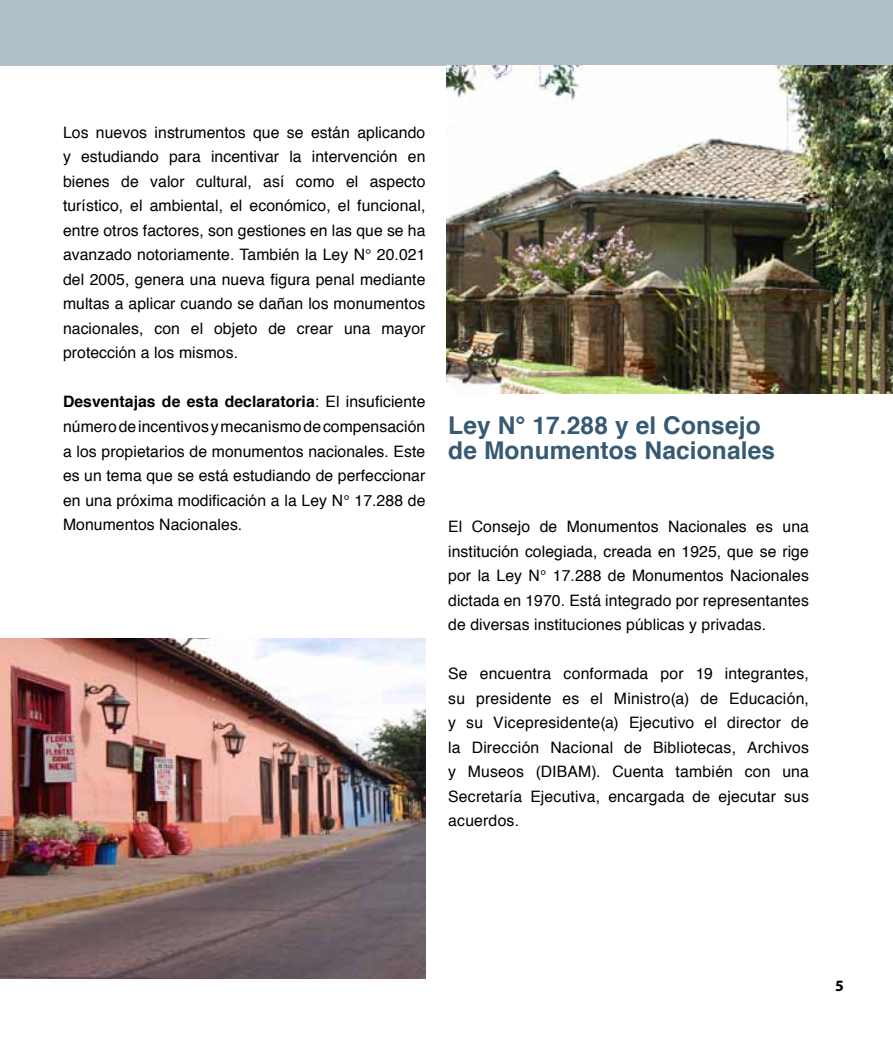
<style>
.page{position:relative;width:893px;height:1042px;background:#fff}
.page>*{position:absolute;margin:0;border:0;box-sizing:border-box;transform-origin:0 0}
.t1{font:700 24.5px/24.5px "Helvetica";letter-spacing:.005em;color:#365a73}
.t2{font:15.75px/24.5px "Helvetica";letter-spacing:.005em;color:#000;text-align:justify}
.t3{font:700 15.75px "Myriad Pro";color:#000}
.s1{font-weight:700}
</style>
<div class="page">
<div style="left:0;top:0;width:893px;height:65px;background:#b1bfc8"></div>
<img style="left:446px;top:65px;width:447px;height:328px">
<img style="left:0;top:638px;width:425px;height:341px">
<p class="t2" style="left:63px;top:121px;width:364px">Los nuevos instrumentos que se están aplicando y estudiando para incentivar la intervención en bienes de valor cultural, así como el aspecto turístico, el ambiental, el económico, el funcional, entre otros factores, son gestiones en las que se ha avanzado notoriamente. También la Ley N° 20.021 del 2005, genera una nueva figura penal mediante multas a aplicar cuando se dañan los monumentos nacionales, con el objeto de crear una mayor protección a los mismos.</p>
<p class="t2" style="left:63px;top:390px;width:364px"><span class="s1">Desventajas de esta declaratoria</span>: El insuficiente número de incentivos y mecanismo de compensación a los propietarios de monumentos nacionales. Este es un tema que se está estudiando de perfeccionar en una próxima modificación a la Ley N° 17.288 de Monumentos Nacionales.</p>
<h1 class="t1" style="left:448px;top:414px;width:328px">Ley N° 17.288 y el Consejo de Monumentos Nacionales</h1>
<p class="t2" style="left:448px;top:515px;width:362px">El Consejo de Monumentos Nacionales es una institución colegiada, creada en 1925, que se rige por la Ley N° 17.288 de Monumentos Nacionales dictada en 1970. Está integrado por representantes de diversas instituciones públicas y privadas.</p>
<p class="t2" style="left:448px;top:662px;width:362px">Se encuentra conformada por 19 integrantes, su presidente es el Ministro(a) de Educación, y su Vicepresidente(a) Ejecutivo el director de la Dirección Nacional de Bibliotecas, Archivos y Museos (DIBAM). Cuenta también con una Secretaría Ejecutiva, encargada de ejecutar sus acuerdos.</p>
<p class="t3" style="left:835px;top:975px;width:10px">5</p>
</div>
